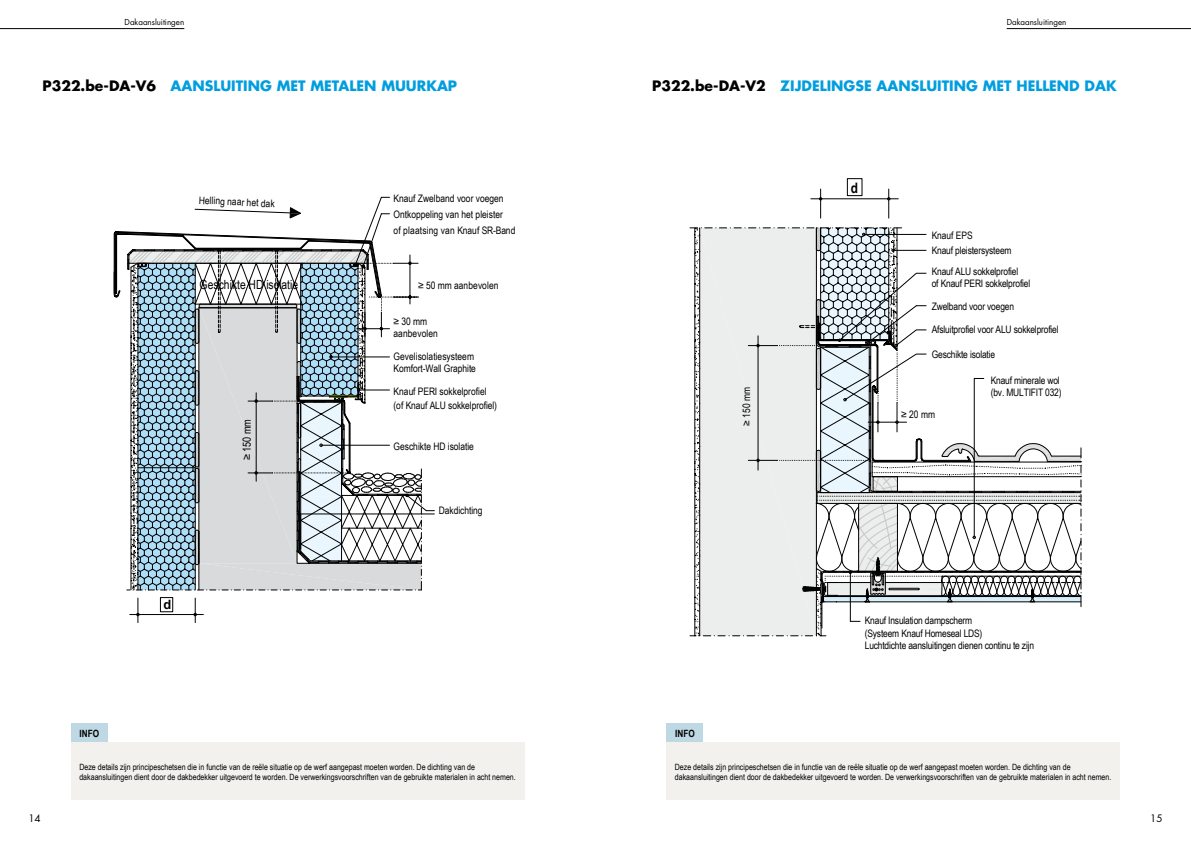
<style>
.page{position:relative;width:1191px;height:842px;background:#fff}
.page>*{position:absolute;margin:0;border:0;box-sizing:border-box;transform-origin:0 0}
.t1{font:700 14.4px "Arial Narrow";color:#000}
.t2{font:700 14px "Futura Std";color:#009edf}
.t3{font:700 12.8px "Arial";color:#000}
.t4{font:12.6px "Arial Narrow";color:#000}
.t5{font:11.2px "Arial Narrow";color:#000}
.t6{font:10.3px/12.4px "Arial Narrow";letter-spacing:-.015em;color:#000}
.t7{font:10.3px/12.4px "Arial Narrow";letter-spacing:.005em;color:#000}
.t8{font:10.3px "Arial Narrow";letter-spacing:.015em;color:#000}
.t9{font:700 10px "Arial Narrow";color:#000}
.t10{font:10px "Futura Std";color:#000}
.t11{font:8.6px/10px "Arial Narrow";color:#000}
.t12{font:8px "Futura Std";color:#000}
.s1{color:#000}
</style>
<div class="page">
<hr style="left:811px;top:199px;width:87px;height:1px;background:#000">
<svg style="left:819px;top:189px;width:3px;height:29px"></svg>
<svg style="left:887px;top:189px;width:3px;height:29px"></svg>
<div style="left:847px;top:179px;width:15px;height:17px;border:1px solid #000"></div>
<svg style="left:690px;top:228px;width:137px;height:408px;background:#e4e5e5"></svg>
<svg style="left:748px;top:228px;width:334px;height:400px"></svg>
<hr style="left:893px;top:250px;width:33px;height:1px;background:#000">
<div style="left:71px;top:723px;width:37px;height:20px;background:#bed8e4"></div>
<div style="left:666px;top:723px;width:37px;height:20px;background:#bed8e4"></div>
<div style="left:71px;top:743px;width:453px;height:57px;background:#f3f1ed"></div>
<div style="left:666px;top:743px;width:454px;height:57px;background:#f3f1ed"></div>
<hr style="left:130px;top:614px;width:73px;height:1px;background:#000">
<svg style="left:136px;top:598px;width:3px;height:25px"></svg>
<svg style="left:194px;top:598px;width:3px;height:25px"></svg>
<div style="left:160px;top:597px;width:13px;height:15px;border:1px solid #000"></div>
<svg style="left:114px;top:197px;width:320px;height:393px"></svg>
<hr style="left:331px;top:357px;width:58px;height:1px;background:#000">
<hr style="left:1006px;top:28px;width:185px;height:1px;background:#000">
<hr style="left:0;top:28px;width:184px;height:1px;background:#000">
<p class="t12" style="left:125px;top:17px;width:61px">Dakaansluitingen</p>
<p class="t12" style="left:1006px;top:17px;width:61px">Dakaansluitingen</p>
<h2 class="t2" style="left:43px;top:76px;width:416px"><span class="s1">P322.be-DA-V6</span> AANSLUITING MET METALEN MUURKAP</h2>
<h2 class="t2" style="left:652px;top:76px;width:466px"><span class="s1">P322.be-DA-V2</span> ZIJDELINGSE AANSLUITING MET HELLEND DAK</h2>
<p class="t6" style="left:199px;top:193px;width:77px;rotate:3deg">Helling naar het dak</p>
<p class="t6" style="left:393px;top:190px;width:112px;line-height:16.4px">Knauf Zwelband voor voegen<br>Ontkoppeling van het pleister</p>
<h3 class="t4" style="left:200px;top:276px;width:100px">Geschikte HD isolatie</h3>
<h3 class="t5" style="left:239px;top:460px;width:43px;rotate:-90deg">≥ 150 mm</h3>
<p class="t8" style="left:393px;top:222px;width:123px">of plaatsing van Knauf SR-Band</p>
<p class="t7" style="left:418px;top:278px;width:82px">≥ 50 mm aanbevolen</p>
<p class="t6" style="left:393px;top:315px;width:35px">≥30 mm</p>
<p class="t7" style="left:393px;top:326px;width:46px">aanbevolen</p>
<p class="t7" style="left:393px;top:349px;width:84px">Gevelisolatiesysteem<br>Komfort-Wall Graphite</p>
<p class="t6" style="left:393px;top:384px;width:95px">Knauf PERI sokkelprofiel</p>
<p class="t6" style="left:393px;top:398px;width:105px">(of Knauf ALU sokkelprofiel)</p>
<p class="t6" style="left:393px;top:439px;width:82px">Geschikte HD isolatie</p>
<p class="t6" style="left:439px;top:504px;width:45px">Dakdichting</p>
<h3 class="t3" style="left:163px;top:596px;width:9px">d</h3>
<p class="t6" style="left:740px;top:426px;width:40px;rotate:-90deg">≥ 150 mm</p>
<h1 class="t1" style="left:850px;top:177px;width:9px">d</h1>
<p class="t6" style="left:931px;top:229px;width:43px">Knauf EPS</p>
<p class="t6" style="left:931px;top:244px;width:81px">Knauf pleistersysteem</p>
<p class="t6" style="left:931px;top:264px;width:88px">Knauf ALU sokkelprofiel</p>
<p class="t6" style="left:931px;top:272px;width:100px;line-height:22.6px">of Knauf PERI sokkelprofiel<br>Zwelband voor voegen</p>
<p class="t6" style="left:931px;top:323px;width:128px">Afsluitprofiel voor ALU sokkelprofiel</p>
<p class="t6" style="left:931px;top:347px;width:65px">Geschikte isolatie</p>
<p class="t6" style="left:901px;top:408px;width:35px">≥ 20 mm</p>
<p class="t6" style="left:990px;top:373px;width:72px">Knauf minerale wol (bv. MULTIFIT 032)</p>
<p class="t6" style="left:864px;top:614px;width:171px">Knauf Insulation dampscherm<br>(Systeem Knauf Homeseal LDS)<br>Luchtdichte aansluitingen dienen continu te zijn</p>
<p class="t9" style="left:80px;top:726px;width:21px">INFO</p>
<p class="t9" style="left:675px;top:726px;width:21px">INFO</p>
<p class="t11" style="left:79px;top:761px;width:438px">Deze details zijn principeschetsen die in functie van de reële situatie op de werf aangepast moeten worden. De dichting van de dakaansluitingen dient door de dakbedekker uitgevoerd te worden. De verwerkingsvoorschriften van de gebruikte materialen in acht nemen.</p>
<p class="t11" style="left:675px;top:761px;width:438px">Deze details zijn principeschetsen die in functie van de reële situatie op de werf aangepast moeten worden. De dichting van de dakaansluitingen dient door de dakbedekker uitgevoerd te worden. De verwerkingsvoorschriften van de gebruikte materialen in acht nemen.</p>
<p class="t10" style="left:28px;top:812px;width:14px">14</p>
<p class="t10" style="left:1150px;top:812px;width:14px">15</p>
</div>
